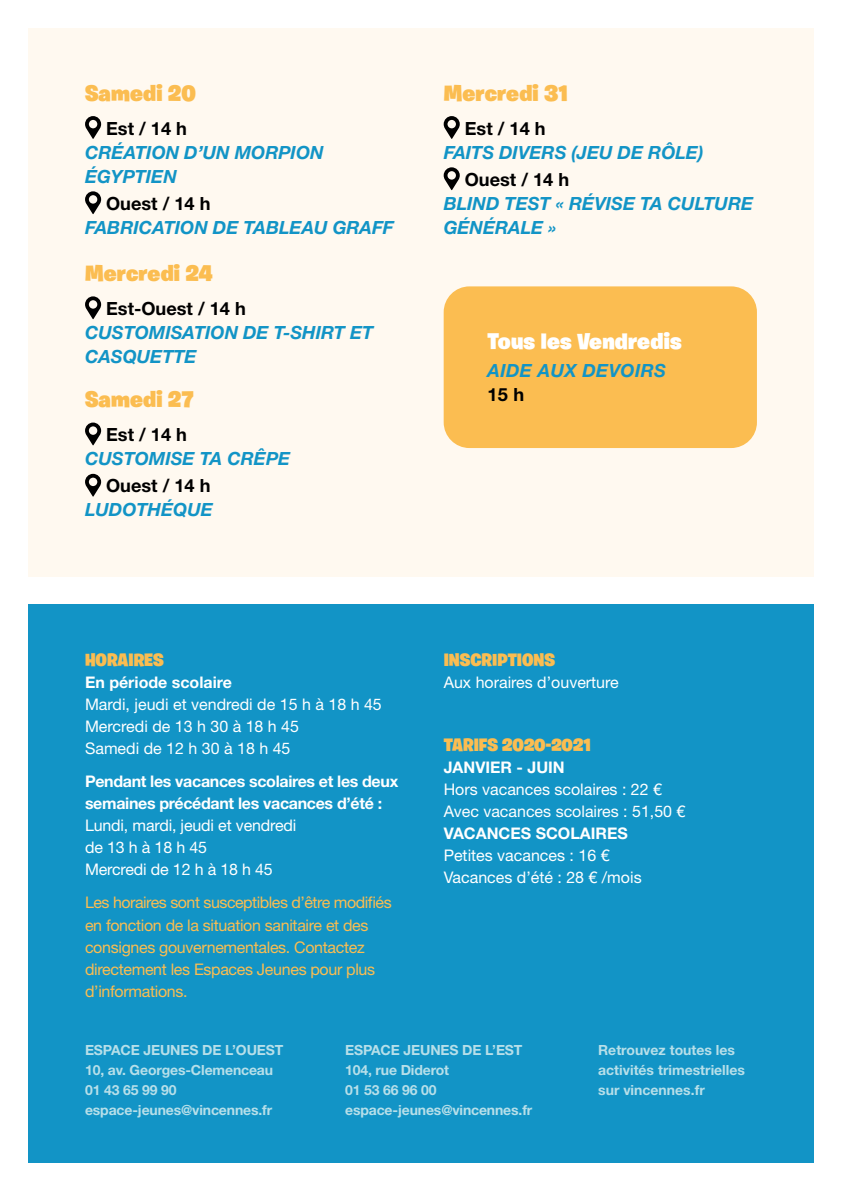
<style>
.page{position:relative;width:842px;height:1191px;background:#fff}
.page>*{position:absolute;margin:0;border:0;box-sizing:border-box;transform-origin:0 0}
.t1{font:900 22.8px "Burbank Big";letter-spacing:.01em;color:#fbbd51}
.t2{font:900 22.8px "Burbank Big";letter-spacing:.01em;color:#fff}
.t3{font:italic 700 18.2px/24px "Helvetica Neue LT Std";color:#1294c6}
.t4{font:700 18.2px "Helvetica Neue LT Std";color:#000}
.t5{font:italic 700 18.2px "Helvetica Neue LT Std";letter-spacing:.02em;color:#1294c6}
.t6{font:900 18px "Burbank Big";color:#fbbd51}
.t7{font:16px/22px "Helvetica Neue LT Std";color:#fff}
.t8{font:16px/22px "Helvetica Neue LT Std";letter-spacing:-.02em;color:#fbbd51}
.t9{font:700 16px/22px "Helvetica Neue LT Std";letter-spacing:-.02em;color:#fff}
.t10{font:700 16px "Helvetica Neue LT Std";color:#fff}
.t11{font:700 14px/20px "Helvetica Neue LT Std";letter-spacing:-.01em;color:#b7dfe9}
</style>
<div class="page">
<div style="left:28px;top:604px;width:786px;height:558px;background:#1294c6"></div>
<div style="left:28px;top:28px;width:786px;height:548px;background:#fff9f0"></div>
<svg style="left:85px;top:116px;width:16px;height:23px"></svg>
<svg style="left:85px;top:191px;width:16px;height:23px"></svg>
<svg style="left:85px;top:296px;width:16px;height:23px"></svg>
<svg style="left:85px;top:422px;width:16px;height:23px"></svg>
<svg style="left:85px;top:474px;width:16px;height:22px"></svg>
<svg style="left:444px;top:116px;width:16px;height:23px"></svg>
<svg style="left:444px;top:167px;width:16px;height:23px"></svg>
<div style="left:444px;top:286px;width:313px;height:162px;background:#fbbd51;border-radius:26px"></div>
<h1 class="t1" style="left:85px;top:79px;width:112px">Samedi 20</h1>
<p class="t4" style="left:106px;top:117px;width:82px">Est / 14 h</p>
<p class="t3" style="left:85px;top:140px;width:240px">CRÉATION D’UN MORPION<br>ÉGYPTIEN</p>
<p class="t4" style="left:106px;top:192px;width:106px">Ouest / 14 h</p>
<p class="t3" style="left:85px;top:215px;width:310px">FABRICATION DE TABLEAU GRAFF</p>
<h1 class="t1" style="left:85px;top:259px;width:129px">Mercredi 24</h1>
<p class="t4" style="left:106px;top:297px;width:141px">Est-Ouest / 14 h</p>
<p class="t3" style="left:85px;top:320px;width:290px">CUSTOMISATION DE T-SHIRT ET<br>CASQUETTE</p>
<h1 class="t1" style="left:85px;top:385px;width:110px">Samedi 27</h1>
<p class="t4" style="left:106px;top:423px;width:82px">Est / 14 h</p>
<p class="t3" style="left:85px;top:446px;width:207px">CUSTOMISE TA CRÊPE</p>
<p class="t4" style="left:106px;top:474px;width:106px">Ouest / 14 h</p>
<p class="t3" style="left:85px;top:497px;width:129px">LUDOTHÉQUE</p>
<h1 class="t1" style="left:444px;top:79px;width:126px">Mercredi 31</h1>
<p class="t4" style="left:465px;top:117px;width:82px">Est / 14 h</p>
<p class="t3" style="left:444px;top:140px;width:261px">FAITS DIVERS (JEU DE RÔLE)</p>
<p class="t4" style="left:465px;top:168px;width:106px">Ouest / 14 h</p>
<p class="t3" style="left:444px;top:191px;width:311px">BLIND TEST « RÉVISE TA CULTURE<br>GÉNÉRALE »</p>
<h1 class="t2" style="left:488px;top:327px;width:195px">Tous les Vendredis</h1>
<p class="t5" style="left:488px;top:359px;width:180px">AIDE AUX DEVOIRS</p>
<p class="t4" style="left:488px;top:383px;width:38px">15 h</p>
<p class="t6" style="left:85px;top:648px;width:80px">HORAIRES</p>
<p class="t10" style="left:85px;top:672px;width:148px">En période scolaire</p>
<p class="t7" style="left:85px;top:693px;width:298px">Mardi, jeudi et vendredi de 15 h à 18 h 45<br>Mercredi de 13 h 30 à 18 h 45<br>Samedi de 12 h 30 à 18 h 45</p>
<p class="t9" style="left:85px;top:770px;width:315px">Pendant les vacances scolaires et les deux semaines précédant les vacances d’été :</p>
<p class="t7" style="left:85px;top:814px;width:213px">Lundi, mardi, jeudi et vendredi de 13 h à 18 h 45<br>Mercredi de 12 h à 18 h 45</p>
<p class="t8" style="left:85px;top:891px;width:308px">Les horaires sont susceptibles d’être modifiés en fonction de la situation sanitaire et des consignes gouvernementales. Contactez directement les Espaces Jeunes pour plus d’informations.</p>
<p class="t6" style="left:444px;top:648px;width:113px">INSCRIPTIONS</p>
<p class="t7" style="left:444px;top:671px;width:177px">Aux horaires d’ouverture</p>
<p class="t6" style="left:444px;top:733px;width:149px">TARIFS 2020-2021</p>
<p class="t10" style="left:444px;top:757px;width:123px">JANVIER - JUIN</p>
<p class="t7" style="left:444px;top:778px;width:243px">Hors vacances scolaires : 22 €<br>Avec vacances scolaires : 51,50 €</p>
<p class="t10" style="left:444px;top:823px;width:186px">VACANCES SCOLAIRES</p>
<p class="t7" style="left:444px;top:844px;width:199px">Petites vacances : 16 €<br>Vacances d’été : 28 € /mois</p>
<p class="t11" style="left:85px;top:1039px;width:200px">ESPACE JEUNES DE L’OUEST<br>10, av. Georges-Clemenceau<br>01 43 65 99 90 espace-jeunes@vincennes.fr</p>
<p class="t11" style="left:345px;top:1039px;width:189px">ESPACE JEUNES DE L’EST<br>104, rue Diderot<br>01 53 66 96 00 espace-jeunes@vincennes.fr</p>
<p class="t11" style="left:598px;top:1039px;width:148px">Retrouvez toutes les activités trimestrielles sur vincennes.fr</p>
</div>
